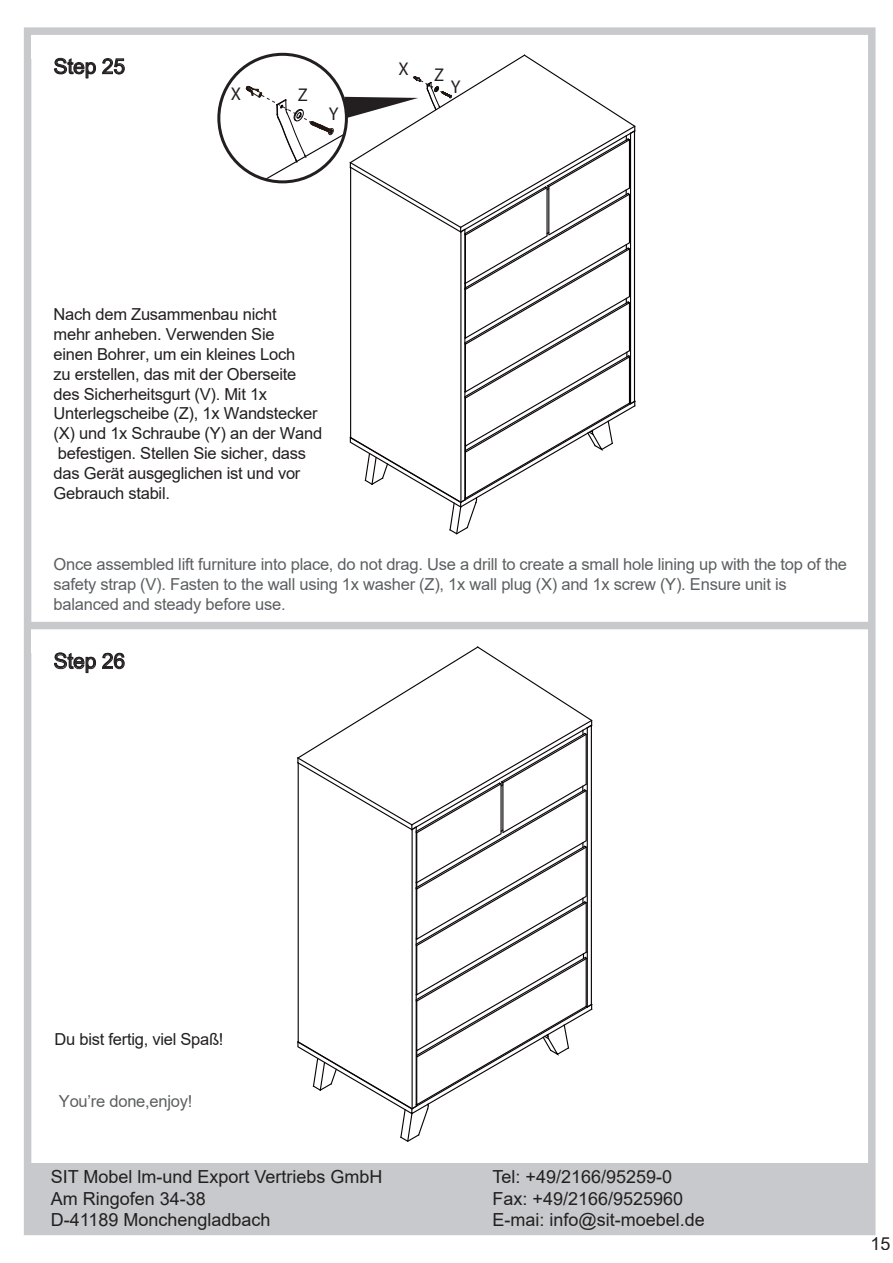
<style>
.page{position:relative;width:893px;height:1263px;background:#fff}
.page>*{position:absolute;margin:0;border:0;box-sizing:border-box;transform-origin:0 0}
.t1{font:21px "Arial";letter-spacing:-.005em;color:#231f20}
.t2{font:18.45px "Myriad Pro";color:#231f20}
.t3{font:18px/21.6px "Arial";color:#231f20}
.t4{font:16.5px/19.8px "Arial";letter-spacing:-.015em;color:#231f20}
.t5{font:16.5px/19.8px "Arial";letter-spacing:-.015em;color:#5c5f61}
</style>
<div class="page">
<div style="left:24px;top:27px;width:851px;height:1208px;border:8px solid #c7c9cc"></div>
<svg style="left:54px;top:58px;width:42px;height:20px"></svg>
<svg style="left:102px;top:58px;width:23px;height:17px"></svg>
<div style="left:31px;top:35px;width:24px;height:24px;background:#fff"></div>
<svg style="left:54px;top:652px;width:42px;height:21px"></svg>
<svg style="left:102px;top:653px;width:23px;height:16px"></svg>
<div style="left:31px;top:629px;width:24px;height:24px;background:#fff"></div>
<div style="left:31px;top:622px;width:841px;height:7px;background:#c7c9cc"></div>
<div style="left:24px;top:1163px;width:848px;height:68px;background:#c7c9cc"></div>
<svg style="left:246px;top:54px;width:390px;height:481px"></svg>
<div style="left:217px;top:53px;width:131px;height:130px;border:3px solid #231f20;border-radius:50%"></div>
<svg style="left:297px;top:646px;width:296px;height:496px"></svg>
<p class="t1" style="left:54px;top:52px;width:73px">Step 25</p>
<p class="t2" style="left:231px;top:82px;width:12px">X</p>
<p class="t2" style="left:298px;top:83px;width:11px">Z</p>
<p class="t2" style="left:329px;top:103px;width:11px">Y</p>
<p class="t2" style="left:398px;top:57px;width:12px">X</p>
<p class="t2" style="left:434px;top:64px;width:11px">Z</p>
<p class="t2" style="left:451px;top:76px;width:11px">Y</p>
<p class="t4" style="left:54px;top:305px;width:270px">Nach dem Zusammenbau nicht<br>mehr anheben. Verwenden Sie<br>einen Bohrer, um ein kleines Loch<br>zu erstellen, das mit der Oberseite des Sicherheitsgurt (V). Mit 1x<br>Unterlegscheibe (Z), 1x Wandstecker (X) und 1x Schraube (Y) an der Wand befestigen. Stellen Sie sicher, dass das Gerät ausgeglichen ist und vor<br>Gebrauch stabil.</p>
<p class="t5" style="left:54px;top:555px;width:795px">Once assembled lift furniture into place, do not drag. Use a drill to create a small hole lining up with the top of the safety strap (V). Fasten to the wall using 1x washer (Z), 1x wall plug (X) and 1x screw (Y). Ensure unit is balanced and steady before use.</p>
<p class="t1" style="left:54px;top:646px;width:73px">Step 26</p>
<p class="t4" style="left:55px;top:1029px;width:170px">Du bist fertig, viel Spaß!</p>
<p class="t5" style="left:59px;top:1091px;width:135px">You’re done,enjoy!</p>
<p class="t3" style="left:51px;top:1166px;width:333px">SIT Mobel lm-und Export Vertriebs GmbH<br>Am Ringofen 34-38<br>D-41189 Monchengladbach</p>
<p class="t3" style="left:492px;top:1166px;width:214px">Tel: +49/2166/95259-0<br>Fax: +49/2166/9525960<br>E-mai: info@sit-moebel.de</p>
<p class="t3" style="left:871px;top:1233px;width:22px">15</p>
</div>
